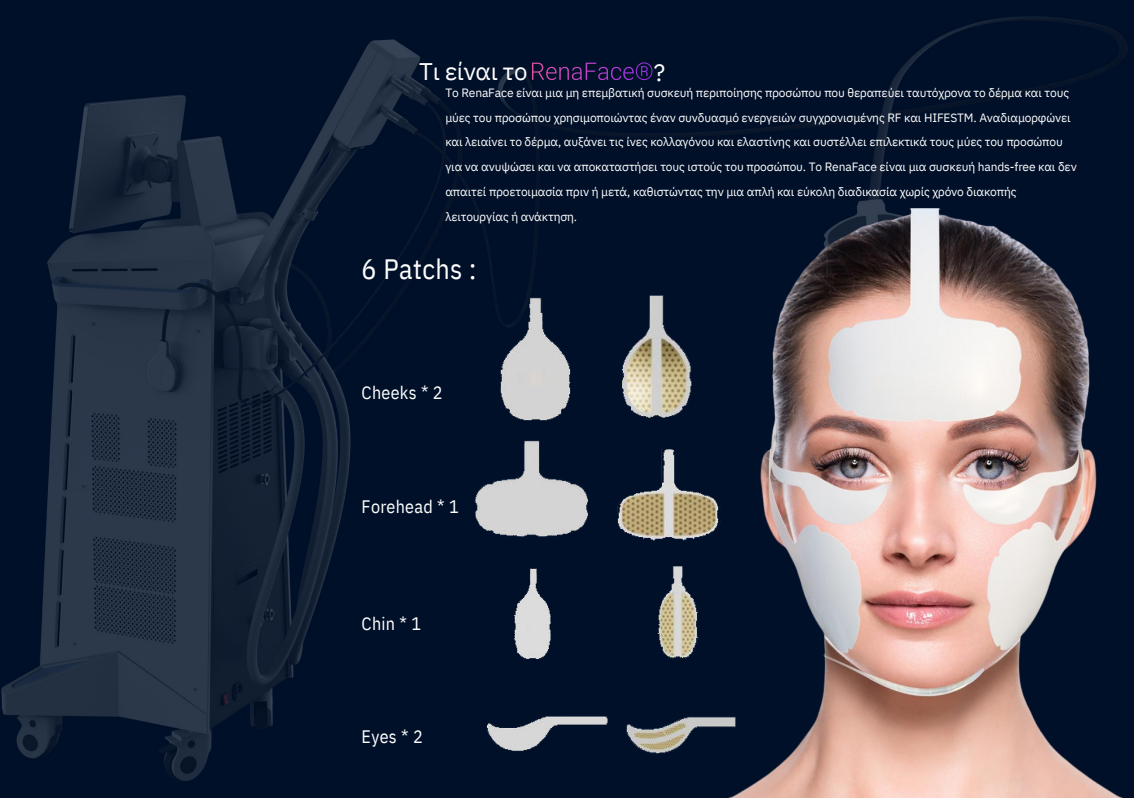
<style>
.page{position:relative;width:1134px;height:798px;background:#fff}
.page>*{position:absolute;margin:0;border:0;box-sizing:border-box;transform-origin:0 0}
.t1{font:27.9px "IBM Plex Sans Cond";letter-spacing:.015em;color:#fff}
.t2{font:24px "IBM Plex Sans";letter-spacing:-.015em;color:#fff}
.t3{font:18px "IBM Plex Sans Cond";letter-spacing:.015em;color:#fff}
.t4{font:12px/24.8px "IBM Plex Sans";letter-spacing:-.01em;color:#fff}
</style>
<div class="page">
<img style="left:0;top:0;width:1134px;height:797px">
<svg style="left:532px;top:62px;width:120px;height:18px;background:#291a4b"></svg>
<img style="left:728px;top:208px;width:395px;height:589px">
<img style="left:474px;top:295px;width:261px;height:458px">
<p class="t2" style="left:419px;top:55px;width:110px">Τι είναι το</p>
<p class="t2" style="left:654px;top:56px;width:13px">?</p>
<p class="t4" style="left:445px;top:80px;width:633px">Το RenaFace είναι μια μη επεμβατική συσκευή περιποίησης προσώπου που θεραπεύει ταυτόχρονα το δέρμα και τους μύες του προσώπου χρησιμοποιώντας έναν συνδυασμό ενεργειών συγχρονισμένης RF και HIFESTM. Αναδιαμορφώνει και λειαίνει το δέρμα, αυξάνει τις ίνες κολλαγόνου και ελαστίνης και συστέλλει επιλεκτικά τους μύες του προσώπου για να ανυψώσει και να αποκαταστήσει τους ιστούς του προσώπου. Το RenaFace είναι μια συσκευή hands-free και δεν απαιτεί προετοιμασία πριν ή μετά, καθιστώντας την μια απλή και εύκολη διαδικασία χωρίς χρόνο διακοπής λειτουργίας ή ανάκτηση.</p>
<p class="t1" style="left:362px;top:250px;width:116px">6 Patchs :</p>
<p class="t3" style="left:362px;top:380px;width:83px">Cheeks * 2</p>
<p class="t3" style="left:362px;top:494px;width:99px">Forehead * 1</p>
<p class="t3" style="left:362px;top:611px;width:61px">Chin * 1</p>
<p class="t3" style="left:362px;top:724px;width:63px">Eyes * 2</p>
</div>
